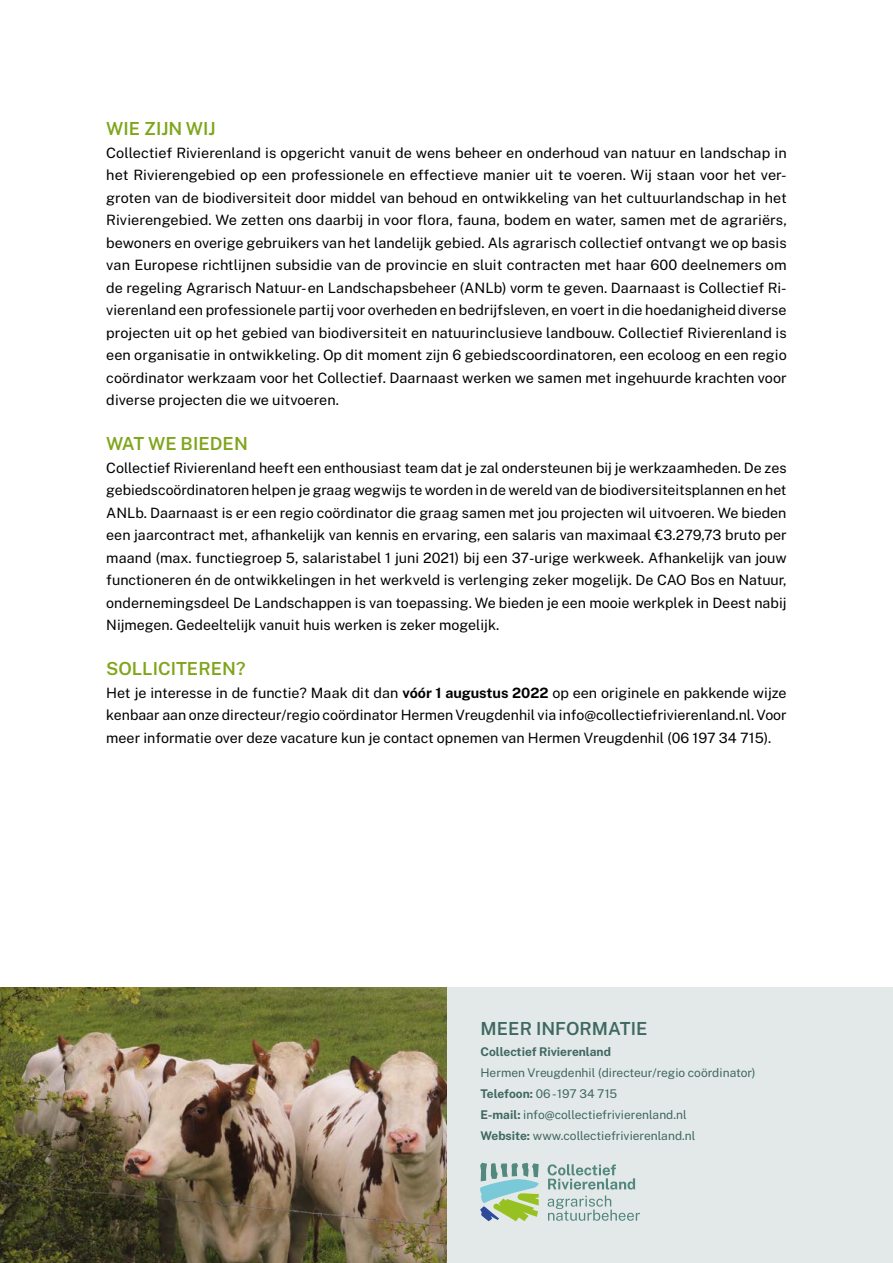
<style>
.page{position:relative;width:893px;height:1263px;background:#fff}
.page>*{position:absolute;margin:0;border:0;box-sizing:border-box;transform-origin:0 0}
.t1{font:600 18px "Public Sans";color:#80a51b}
.t2{font:600 18px "Public Sans";color:#3e6860}
.t3{font:14.25px/22.5px "Public Sans";color:#000;text-align:justify}
.t4{font:12px/21px "Public Sans";color:#3e6860}
.t5{font:700 12px "Public Sans";color:#3e6860}
.s1{font-weight:700}
</style>
<div class="page">
<div style="left:446px;top:987px;width:447px;height:276px;background:#e3e8e8"></div>
<img style="left:0;top:987px;width:446px;height:276px">
<svg style="left:548px;top:1164px;width:87px;height:25px"></svg>
<svg style="left:548px;top:1195px;width:92px;height:26px"></svg>
<svg style="left:480px;top:1163px;width:59px;height:58px"></svg>
<p class="t1" style="left:106px;top:115px;width:111px">WIE ZIJN WIJ</p>
<p class="t3" style="left:106px;top:140px;width:682px">Collectief Rivierenland is opgericht vanuit de wens beheer en onderhoud van natuur en landschap in het Rivierengebied op een professionele en effectieve manier uit te voeren. Wij staan voor het ver&shy;groten van de biodiversiteit door middel van behoud en ontwikkeling van het cultuurlandschap in het Rivierengebied. We zetten ons daarbij in voor flora, fauna, bodem en water, samen met de agrariërs, bewoners en overige gebruikers van het landelijk gebied. Als agrarisch collectief ontvangt we op basis van Europese richtlijnen subsidie van de provincie en sluit contracten met haar 600 deelnemers om de regeling Agrarisch Natuur- en Landschapsbeheer (ANLb) vorm te geven. Daarnaast is Collectief Ri&shy;vierenland een professionele partij voor overheden en bedrijfsleven, en voert in die hoedanigheid diverse projecten uit op het gebied van biodiversiteit en natuurinclusieve landbouw. Collectief Rivierenland is een organisatie in ontwikkeling. Op dit moment zijn 6 gebiedscoordinatoren, een ecoloog en een regio coördinator werkzaam voor het Collectief. Daarnaast werken we samen met ingehuurde krachten voor diverse projecten die we uitvoeren.</p>
<p class="t1" style="left:106px;top:430px;width:143px">WAT WE BIEDEN</p>
<p class="t3" style="left:106px;top:455px;width:682px">Collectief Rivierenland heeft een enthousiast team dat je zal ondersteunen bij je werkzaamheden. De zes gebiedscoördinatoren helpen je graag wegwijs te worden in de wereld van de biodiversiteitsplannen en het ANLb. Daarnaast is er een regio coördinator die graag samen met jou projecten wil uitvoeren. We bieden een jaarcontract met, afhankelijk van kennis en ervaring, een salaris van maximaal €3.279,73 bruto per maand (max. functiegroep 5, salaristabel 1 juni 2021) bij een 37-urige werkweek. Afhankelijk van jouw functioneren én de ontwikkelingen in het werkveld is verlenging zeker mogelijk. De CAO Bos en Natuur, ondernemingsdeel De Landschappen is van toepassing. We bieden je een mooie werkplek in Deest nabij Nijmegen. Gedeeltelijk vanuit huis werken is zeker mogelijk.</p>
<p class="t1" style="left:106px;top:655px;width:141px">SOLLICITEREN?</p>
<p class="t3" style="left:106px;top:680px;width:682px">Het je interesse in de functie? Maak dit dan <span class="s1">vóór 1 augustus 2022</span> op een originele en pakkende wijze kenbaar aan onze directeur/regio coördinator Hermen Vreugdenhil via info@collectiefrivierenland.nl. Voor meer informatie over deze vacature kun je contact opnemen van Hermen Vreugdenhil (06 197 34 715).</p>
<p class="t2" style="left:480px;top:1015px;width:168px">MEER INFORMATIE</p>
<p class="t5" style="left:480px;top:1043px;width:132px">Collectief Rivierenland</p>
<p class="t4" style="left:480px;top:1061px;width:277px">Hermen Vreugdenhil (directeur/regio coördinator)<br><span class="s1">Telefoon:</span> 06 - 197 34 715<br><span class="s1">E-mail:</span> info@collectiefrivierenland.nl<br><span class="s1">Website:</span> www.collectiefrivierenland.nl</p>
</div>
